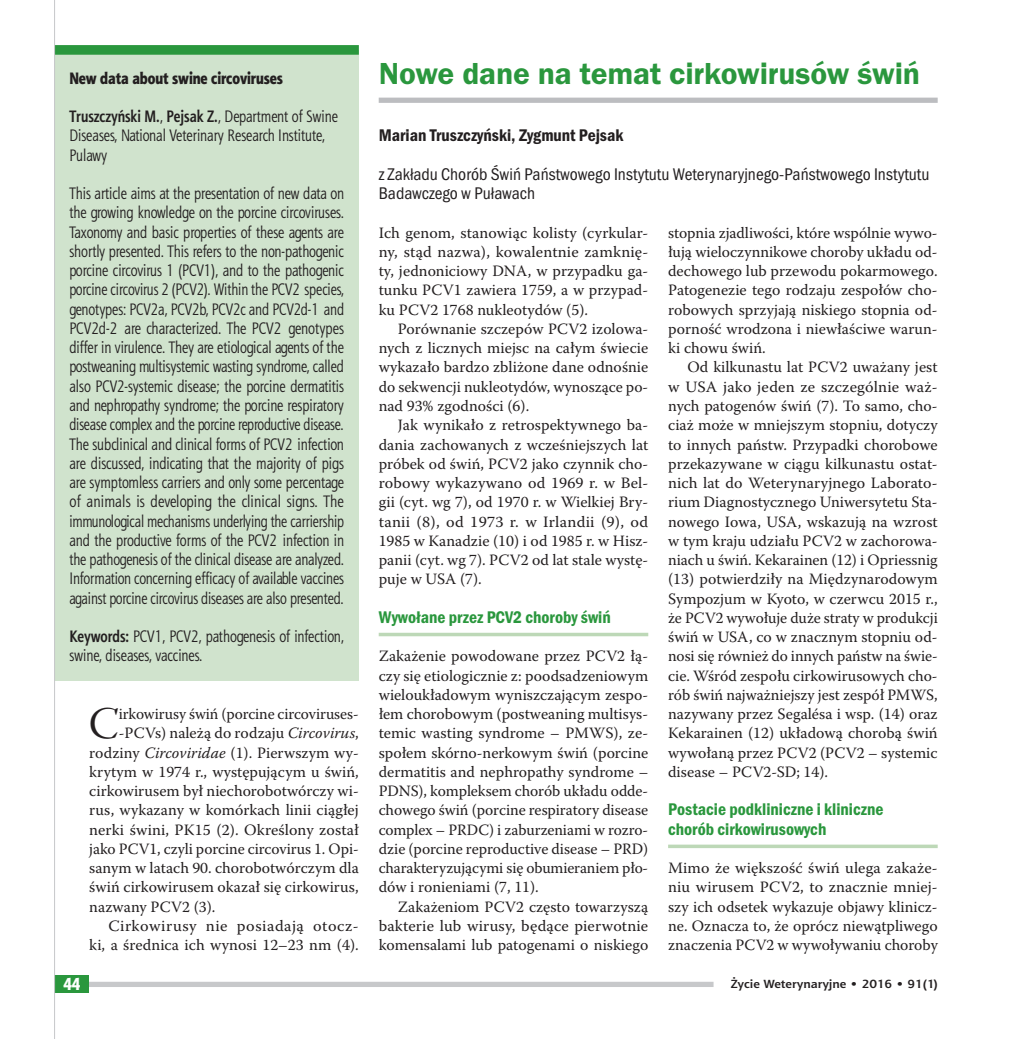
<style>
.page{position:relative;width:1027px;height:1039px;background:#fff}
.page>*{position:absolute;margin:0;border:0;box-sizing:border-box;transform-origin:0 0}
.t1{font:44.98px "Warnock Pro Disp";color:#231f20}
.t2{font:600 31.5px "Franklin Gothic Itc TEE Dm";letter-spacing:-.005em;color:#2a973d}
.t3{font:17.5px/19.2px "Franklin Got Itc TOT Boo Con";color:#231f20}
.t4{font:17.5px/19.2px "Franklin Got Itc TOT Dem Con";color:#2a973d}
.t5{font:17.5px "Franklin Got Itc TOT Dem Con";color:#231f20}
.t6{font:17.5px "Aerton Cnd EFN Black";color:#fff}
.t7{font:16.62px/19.2px "Aerton Cnd EFN";color:#231f20}
.t8{font:16.62px "Aerton Cnd EFN Black";color:#231f20}
.t9{font:15.75px/19.2px "Warnock Pro";color:#231f20;text-align:justify}
.t10{font:15.75px "Warnock Pro";letter-spacing:.03em;color:#231f20}
.t11{font:700 11.9px "Aerton EFN";color:#231f20;scale:1.11 1}
.s1{font-weight:700}
.s2{font-style:italic}
</style>
<div class="page">
<svg style="left:379px;top:632px;width:269px;height:4px"></svg>
<svg style="left:668px;top:844px;width:270px;height:4px"></svg>
<div style="left:379px;top:98px;width:559px;height:5px;background:#bcbdc0"></div>
<div style="left:55px;top:50px;width:304px;height:630px;background:#d0e3cd"></div>
<div style="left:55px;top:45px;width:304px;height:10px;background:#2a973d"></div>
<div style="left:55px;top:981px;width:658px;height:6px;background:#c7c8ca"></div>
<div style="left:55px;top:975px;width:34px;height:17px;background:#2a973d"></div>
<hr style="left:54px;top:0;width:1px;height:1039px;background:#c7c8ca">
<p class="t8" style="left:69px;top:68px;width:215px">New data about swine circoviruses</p>
<p class="t7" style="left:69px;top:107px;width:270px"><span class="s1">Truszczyński M.</span>, <span class="s1">Pejsak Z.</span>, Department of Swine<br>Diseases, National Veterinary Research Institute,<br>Pulawy</p>
<p class="t7" style="left:69px;top:184px;width:276px;text-align:justify">This article aims at the presentation of new data on the growing knowledge on the porcine circoviruses.<br>Taxonomy and basic properties of these agents are shortly presented. This refers to the non-pathogenic porcine circovirus 1 (PCV1), and to the pathogenic porcine circovirus 2 (PCV2). Within the PCV2 species, genotypes: PCV2a, PCV2b, PCV2c and PCV2d-1 and PCV2d-2 are characterized. The PCV2 genotypes differ in virulence. They are etiological agents of the postweaning multisystemic wasting syndrome, called also PCV2-systemic disease; the porcine dermatitis and nephropathy syndrome; the porcine respiratory disease complex and the porcine reproductive disease.<br>The subclinical and clinical forms of PCV2 infection are discussed, indicating that the majority of pigs are symptomless carriers and only some percentage of animals is developing the clinical signs. The immunological mechanisms underlying the carriership and the productive forms of the PCV2 infection in the pathogenesis of the clinical disease are analyzed.<br>Information concerning efficacy of available vaccines against porcine circovirus diseases are also presented.</p>
<p class="t7" style="left:69px;top:626px;width:276px"><span class="s1">Keywords:</span> PCV1, PCV2, pathogenesis of infection, swine, diseases, vaccines.</p>
<h1 class="t1" style="left:89px;top:699px;width:31px">C</h1>
<p class="t9" style="left:119px;top:704px;width:241px">irkowirusy świń (porcine circoviruses-</p>
<p class="t9" style="left:119px;top:723px;width:241px">-PCVs) należą do rodzaju <span class="s2">Circovirus</span>,</p>
<p class="t9" style="left:89px;top:742px;width:271px">rodziny <span class="s2">Circoviridae</span> (1). Pierwszym wy-</p>
<p class="t9" style="left:89px;top:762px;width:271px">krytym w 1974 r., występującym u świń,</p>
<p class="t9" style="left:89px;top:781px;width:271px">cirkowirusem był niechorobotwórczy wi-</p>
<p class="t9" style="left:89px;top:800px;width:271px">rus, wykazany w komórkach linii ciągłej</p>
<p class="t9" style="left:89px;top:819px;width:271px">nerki świni, PK15 (2). Określony został</p>
<p class="t9" style="left:89px;top:839px;width:271px">jako PCV1, czyli porcine circovirus 1. Opi-</p>
<p class="t9" style="left:89px;top:858px;width:271px">sanym w latach 90. chorobotwórczym dla</p>
<p class="t9" style="left:89px;top:877px;width:271px">świń cirkowirusem okazał się cirkowirus,</p>
<p class="t9" style="left:89px;top:896px;width:128px">nazwany PCV2 (3).</p>
<p class="t10" style="left:109px;top:916px;width:252px">Cirkowirusy nie posiadają otocz-</p>
<p class="t9" style="left:89px;top:935px;width:271px">ki, a średnica ich wynosi 12–23 nm (4).</p>
<h2 class="t2" style="left:379px;top:55px;width:543px">Nowe dane na temat cirkowirusów świń</h2>
<p class="t5" style="left:379px;top:125px;width:246px">Marian Truszczyński, Zygmunt Pejsak</p>
<p class="t3" style="left:379px;top:165px;width:552px">z Zakładu Chorób Świń Państwowego Instytutu Weterynaryjnego-Państwowego Instytutu<br>Badawczego w Puławach</p>
<p class="t9" style="left:379px;top:223px;width:271px">Ich genom, stanowiąc kolisty (cyrkular&shy;ny, stąd nazwa), kowalentnie zamknię&shy;ty, jednoniciowy DNA, w przypadku ga&shy;tunku PCV1 zawiera 1759, a w przypad&shy;ku PCV2 1768 nukleotydów (5).</p>
<p class="t9" style="left:379px;top:319px;width:271px;text-indent:19px">Porównanie szczepów PCV2 izolowa&shy;nych z licznych miejsc na całym świecie wykazało bardzo zbliżone dane odnośnie do sekwencji nukleotydów, wynoszące po&shy;nad 93% zgodności (6).</p>
<p class="t9" style="left:379px;top:415px;width:271px;text-indent:19px">Jak wynikało z retrospektywnego ba&shy;dania zachowanych z wcześniejszych lat próbek od świń, PCV2 jako czynnik cho&shy;robowy wykazywano od 1969 r. w Bel&shy;gii (cyt. wg 7), od 1970 r. w Wielkiej Bry&shy;tanii (8), od 1973 r. w Irlandii (9), od 1985 w Kanadzie (10) i od 1985 r. w Hisz&shy;panii (cyt. wg 7). PCV2 od lat stale wystę&shy;puje w USA (7).</p>
<p class="t4" style="left:379px;top:607px;width:234px">Wywołane przez PCV2 choroby świń</p>
<p class="t9" style="left:379px;top:646px;width:271px">Zakażenie powodowane przez PCV2 łą&shy;czy się etiologicznie z: poodsadzeniowym wieloukładowym wyniszczającym zespo&shy;łem chorobowym (postweaning multisys&shy;temic wasting syndrome – PMWS), ze&shy;społem skórno-nerkowym świń (porcine dermatitis and nephropathy syndrome – PDNS), kompleksem chorób układu odde&shy;chowego świń (porcine respiratory disease complex – PRDC) i zaburzeniami w rozro&shy;dzie (porcine reproductive disease – PRD) charakteryzującymi się obumieraniem pło&shy;dów i ronieniami (7, 11).</p>
<p class="t9" style="left:379px;top:896px;width:271px;text-indent:19px">Zakażeniom PCV2 często towarzyszą bakterie lub wirusy, będące pierwotnie komensalami lub patogenami o niskiego</p>
<p class="t9" style="left:668px;top:223px;width:271px">stopnia zjadliwości, które wspólnie wywo&shy;łują wieloczynnikowe choroby układu od&shy;dechowego lub przewodu pokarmowego.<br>Patogenezie tego rodzaju zespołów cho&shy;robowych sprzyjają niskiego stopnia od&shy;porność wrodzona i niewłaściwe warun&shy;ki chowu świń.</p>
<p class="t9" style="left:668px;top:357px;width:271px;text-indent:19px">Od kilkunastu lat PCV2 uważany jest w USA jako jeden ze szczególnie waż&shy;nych patogenów świń (7). To samo, cho&shy;ciaż może w mniejszym stopniu, dotyczy to innych państw. Przypadki chorobowe przekazywane w ciągu kilkunastu ostat&shy;nich lat do Weterynaryjnego Laborato&shy;rium Diagnostycznego Uniwersytetu Sta&shy;nowego Iowa, USA, wskazują na wzrost w tym kraju udziału PCV2 w zachorowa&shy;niach u świń. Kekarainen (12) i Opriessnig (13) potwierdziły na Międzynarodowym Sympozjum w Kyoto, w czerwcu 2015 r., że PCV2 wywołuje duże straty w produkcji świń w USA, co w znacznym stopniu od&shy;nosi się również do innych państw na świe&shy;cie. Wśród zespołu cirkowirusowych cho&shy;rób świń najważniejszy jest zespół PMWS, nazywany przez Segalésa i wsp. (14) oraz Kekarainen (12) układową chorobą świń wywołaną przez PCV2 (PCV2 – systemic disease – PCV2-SD; 14).</p>
<p class="t4" style="left:668px;top:800px;width:217px">Postacie podkliniczne i kliniczne chorób cirkowirusowych</p>
<p class="t9" style="left:668px;top:858px;width:271px">Mimo że większość świń ulega zakaże&shy;niu wirusem PCV2, to znacznie mniej&shy;szy ich odsetek wykazuje objawy klinicz&shy;ne. Oznacza to, że oprócz niewątpliwego znaczenia PCV2 w wywoływaniu choroby</p>
<p class="t6" style="left:63px;top:973px;width:19px">44</p>
<p class="t11" style="left:731px;top:976px;width:188px">Życie Weterynaryjne • 2016 • 91(1)</p>
</div>
